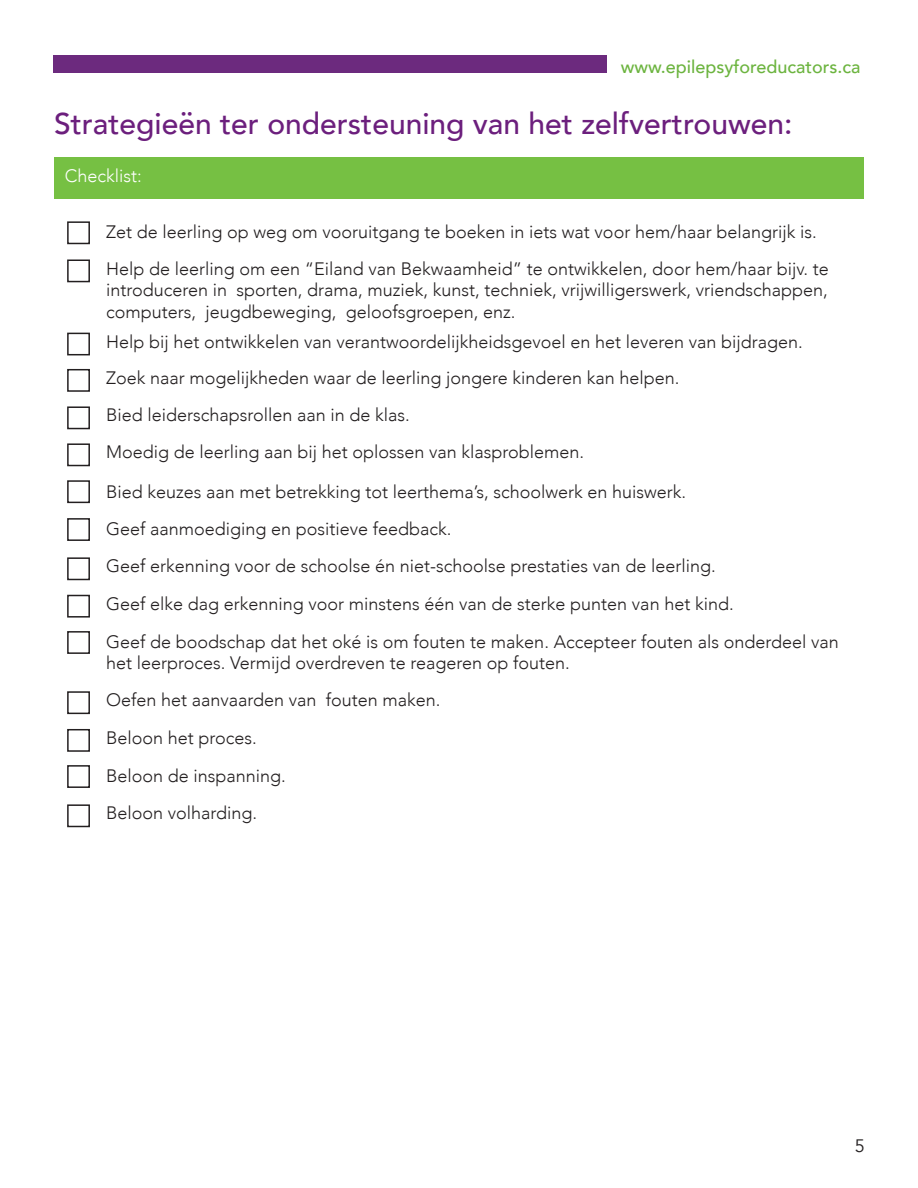
<style>
.page{position:relative;width:918px;height:1188px;background:#fff}
.page>*{position:absolute;margin:0;border:0;box-sizing:border-box;transform-origin:0 0}
.t1{font:500 30px "Avenir";color:#6c1f7d}
.t2{font:300 18px/21.6px "Avenir";color:#231f20}
.t3{font:500 18px "Avenir";color:#6cb43f}
.t4{font:300 18px "Avenir";color:#fff}
.t5{font:18px "Avenir";color:#231f20}
</style>
<div class="page">
<div style="left:54px;top:157px;width:810px;height:41px;background:#76c043"></div>
<div style="left:67px;top:221px;width:23px;height:23px;border:2px solid #231f20"></div>
<div style="left:67px;top:333px;width:23px;height:22px;border:2px solid #231f20"></div>
<div style="left:67px;top:406px;width:23px;height:23px;border:2px solid #231f20"></div>
<div style="left:67px;top:480px;width:23px;height:23px;border:2px solid #231f20"></div>
<div style="left:67px;top:518px;width:23px;height:23px;border:2px solid #231f20"></div>
<div style="left:67px;top:443px;width:23px;height:23px;border:2px solid #231f20"></div>
<div style="left:67px;top:557px;width:23px;height:23px;border:2px solid #231f20"></div>
<div style="left:67px;top:595px;width:23px;height:23px;border:2px solid #231f20"></div>
<div style="left:67px;top:631px;width:23px;height:23px;border:2px solid #231f20"></div>
<div style="left:67px;top:691px;width:23px;height:23px;border:2px solid #231f20"></div>
<div style="left:67px;top:729px;width:23px;height:23px;border:2px solid #231f20"></div>
<div style="left:53px;top:55px;width:553px;height:18px;background:#6c2a7e"></div>
<div style="left:67px;top:369px;width:23px;height:23px;border:2px solid #231f20"></div>
<div style="left:67px;top:765px;width:23px;height:23px;border:2px solid #231f20"></div>
<div style="left:67px;top:804px;width:23px;height:23px;border:2px solid #231f20"></div>
<div style="left:67px;top:260px;width:23px;height:22px;border:2px solid #231f20"></div>
<p class="t3" style="left:621px;top:51px;width:241px">www.epilepsyforeducators.ca</p>
<p class="t1" style="left:54px;top:97px;width:740px">Strategieën ter ondersteuning van het zelfvertrouwen:</p>
<p class="t4" style="left:65px;top:165px;width:79px">Checklist:</p>
<p class="t2" style="left:106px;top:221px;width:712px">Zet de leerling op weg om vooruitgang te boeken in iets wat voor hem/haar belangrijk is.</p>
<p class="t2" style="left:106px;top:258px;width:724px;text-align:justify">Help de leerling om een “Eiland van Bekwaamheid” te ontwikkelen, door hem/haar bijv. te introduceren in sporten, drama, muziek, kunst, techniek, vrijwilligerswerk, vriendschappen, computers, jeugdbeweging, geloofsgroepen, enz.</p>
<p class="t2" style="left:106px;top:331px;width:698px">Help bij het ontwikkelen van verantwoordelijkheidsgevoel en het leveren van bijdragen.</p>
<p class="t2" style="left:106px;top:367px;width:575px">Zoek naar mogelijkheden waar de leerling jongere kinderen kan helpen.</p>
<p class="t2" style="left:106px;top:404px;width:305px">Bied leiderschapsrollen aan in de klas.</p>
<p class="t2" style="left:106px;top:441px;width:480px">Moedig de leerling aan bij het oplossen van klasproblemen.</p>
<p class="t2" style="left:106px;top:481px;width:582px">Bied keuzes aan met betrekking tot leerthema’s, schoolwerk en huiswerk.</p>
<p class="t2" style="left:106px;top:518px;width:347px">Geef aanmoediging en positieve feedback.</p>
<p class="t2" style="left:106px;top:555px;width:611px">Geef erkenning voor de schoolse én niet-schoolse prestaties van de leerling.</p>
<p class="t2" style="left:106px;top:593px;width:629px">Geef elke dag erkenning voor minstens één van de sterke punten van het kind.</p>
<p class="t2" style="left:106px;top:631px;width:734px">Geef de boodschap dat het oké is om fouten te maken. Accepteer fouten als onderdeel van het leerproces. Vermijd overdreven te reageren op fouten.</p>
<p class="t2" style="left:106px;top:689px;width:336px">Oefen het aanvaarden van fouten maken.</p>
<p class="t2" style="left:106px;top:727px;width:152px">Beloon het proces.</p>
<p class="t2" style="left:106px;top:765px;width:181px">Beloon de inspanning.</p>
<p class="t2" style="left:106px;top:802px;width:153px">Beloon volharding.</p>
<p class="t5" style="left:855px;top:1135px;width:12px">5</p>
</div>
